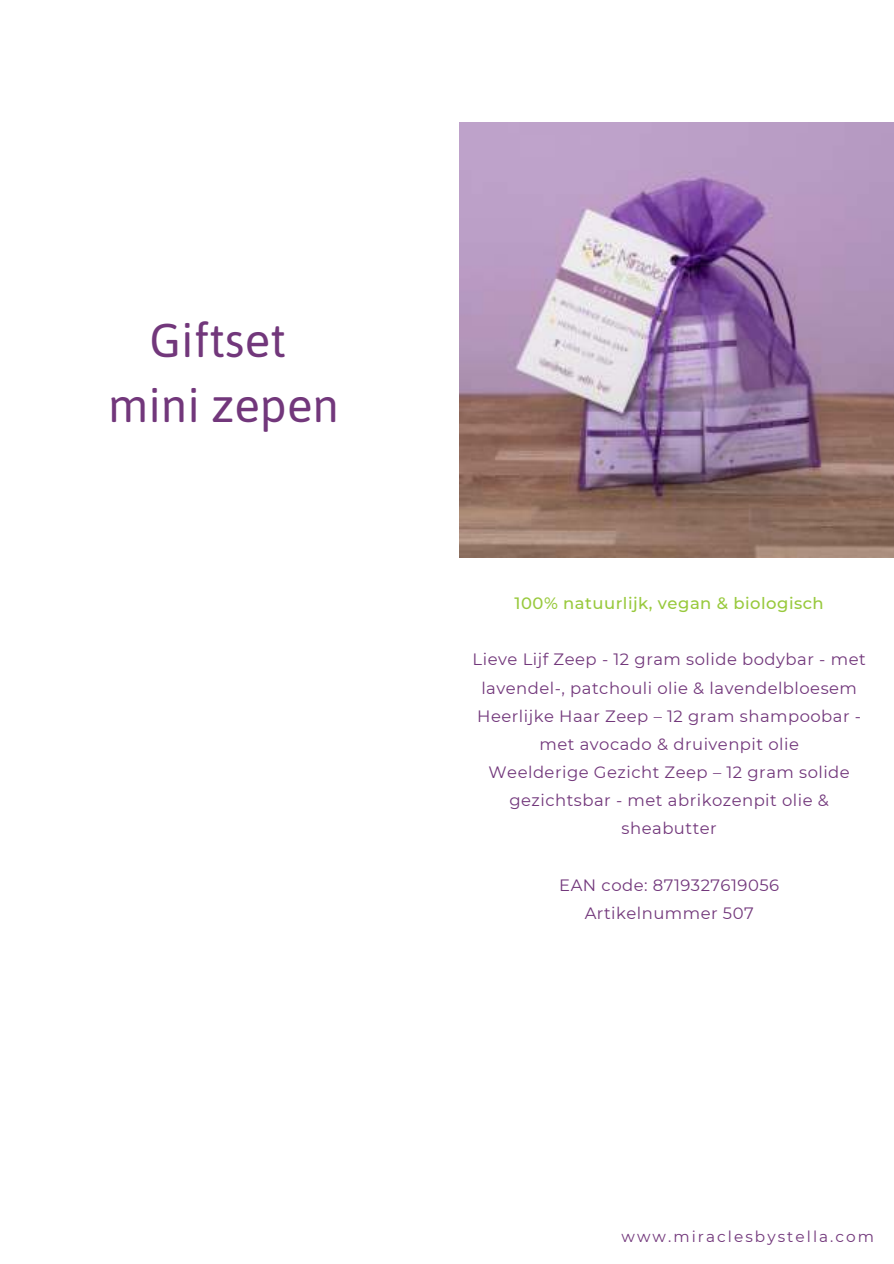
<style>
.page{position:relative;width:894px;height:1264px;background:#fff}
.page>*{position:absolute;margin:0;border:0;box-sizing:border-box;transform-origin:0 0}
.t1{font:47.25px/65.2px "Asap";color:#72377b;text-align:center}
.t2{font:16.35px/28.2px "Montserrat";letter-spacing:.03em;color:#72377b;text-align:center}
.t3{font:500 16.35px "Montserrat";letter-spacing:.03em;color:#98c93c}
.t4{font:15.3px "Montserrat";letter-spacing:.135em;color:#72377b}
</style>
<div class="page">
<img style="left:459px;top:123px;width:434px;height:434px">
<h1 class="t1" style="left:108px;top:305px;width:232px">Giftset mini zepen</h1>
<p class="t3" style="left:514px;top:592px;width:310px">100% natuurlijk, vegan &amp; biologisch</p>
<p class="t2" style="left:472px;top:645px;width:394px">Lieve Lijf Zeep - 12 gram solide bodybar - met lavendel-, patchouli olie &amp; lavendelbloesem Heerlijke Haar Zeep – 12 gram shampoobar - met avocado &amp; druivenpit olie<br>Weelderige Gezicht Zeep – 12 gram solide gezichtsbar - met abrikozenpit olie &amp; sheabutter</p>
<p class="t2" style="left:559px;top:870px;width:221px">EAN code: 8719327619056<br>Artikelnummer 507</p>
<p class="t4" style="left:621px;top:1225px;width:254px">www.miraclesbystella.com</p>
</div>
